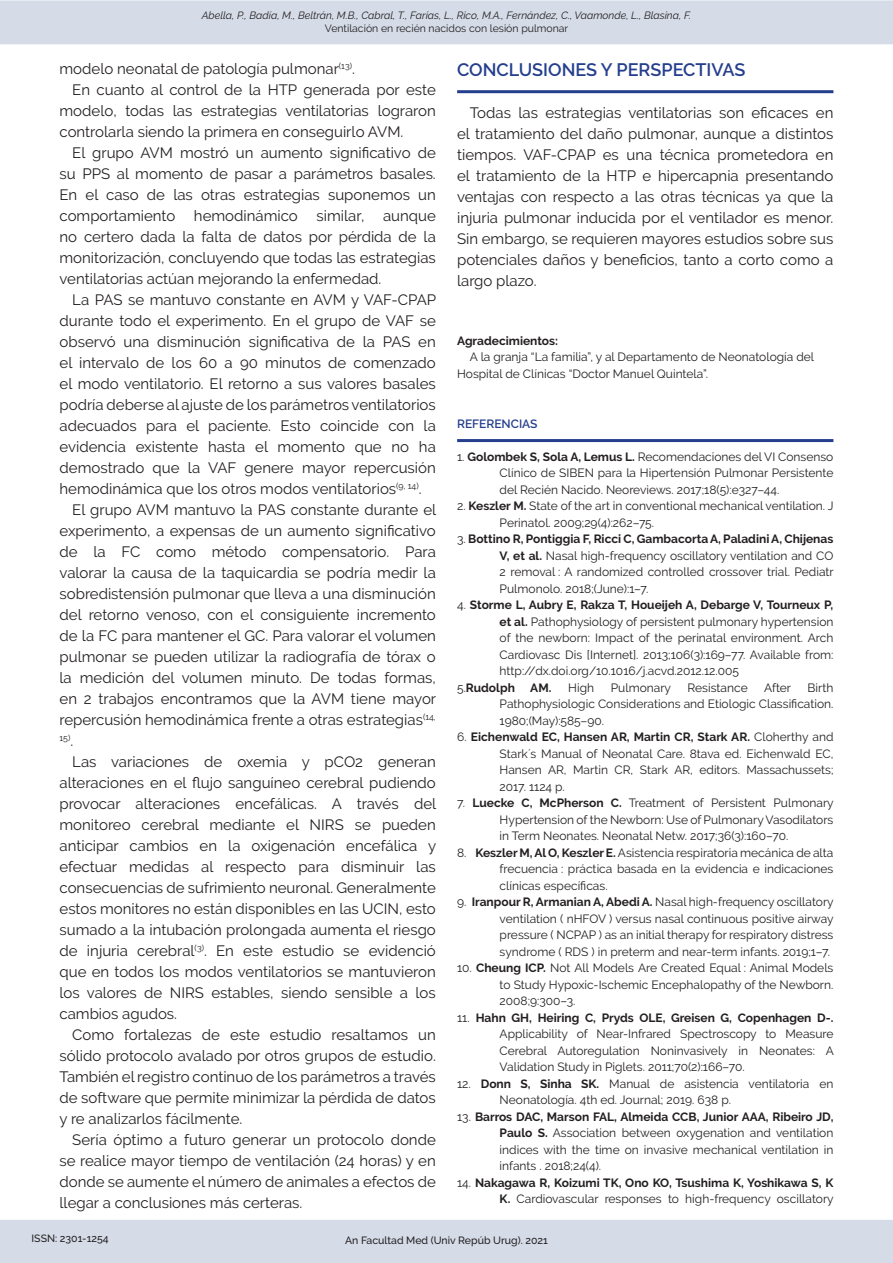
<style>
.page{position:relative;width:893px;height:1263px;background:#fff}
.page>*{position:absolute;margin:0;border:0;box-sizing:border-box;transform-origin:0 0}
.t1{font:600 18px "Raleway";color:#253f8e}
.t2{font:15px/21px "Raleway";color:#231f20;text-align:justify}
.t3{font:12px/16.5px "Raleway";color:#231f20;text-align:justify}
.t4{font:700 12px "Raleway";color:#231f20}
.t5{font:600 12px "Raleway";color:#253f8e}
.t6{font:italic 10.5px "Raleway";color:#231f20}
.t7{font:500 10.5px "Raleway";color:#231f20}
.t8{font:10.5px "Raleway";color:#231f20}
.t9{font:8.7px "Raleway";color:#231f20}
.s1{font-size:15px}
.s2{font-weight:700}
.s3{font-weight:400}
</style>
<div class="page">
<div style="left:0;top:1220px;width:893px;height:43px;background:#d5dce8"></div>
<div style="left:0;top:0;width:893px;height:44px;background:#d5dce8;border:2px solid #d5dce8"></div>
<hr style="left:457px;top:90px;width:376px;height:3px;background:#253f8e">
<hr style="left:457px;top:439px;width:376px;height:3px;background:#253f8e">
<svg style="left:0;top:0;width:1px;height:44px"></svg>
<p class="t6" style="left:202px;top:9px;width:491px">Abella, P., Badía, M., Beltrán, M.B., Cabral, T., Farías, L., Rico, M.A., Fernández, C., Vaamonde, L., Blasina, F.</p>
<p class="t8" style="left:325px;top:23px;width:245px">Ventilación en recién nacidos con lesión pulmonar</p>
<p class="t1" style="left:457px;top:60px;width:290px">CONCLUSIONES Y PERSPECTIVAS</p>
<p class="t2" style="left:457px;top:103px;width:378px;text-indent:13px">Todas las estrategias ventilatorias son eficaces en el tratamiento del daño pulmonar, aunque a distintos tiempos. VAF-CPAP es una técnica prometedora en el tratamiento de la HTP e hipercapnia presentando ventajas con respecto a las otras técnicas ya que la injuria pulmonar inducida por el ventilador es menor.<br>Sin embargo, se requieren mayores estudios sobre sus potenciales daños y beneficios, tanto a corto como a largo plazo.</p>
<p class="t2" style="left:60px;top:58px;width:297px">modelo neonatal de patología pulmonar<sup>(13)</sup>.</p>
<p class="t2" style="left:60px;top:79px;width:378px;text-indent:13px">En cuanto al control de la HTP generada por este modelo, todas las estrategias ventilatorias lograron controlarla siendo la primera en conseguirlo AVM.</p>
<p class="t2" style="left:60px;top:142px;width:378px;text-indent:13px">El grupo AVM mostró un aumento significativo de su PPS al momento de pasar a parámetros basales.<br>En el caso de las otras estrategias suponemos un comportamiento hemodinámico similar, aunque no certero dada la falta de datos por pérdida de la monitorización, concluyendo que todas las estrategias ventilatorias actúan mejorando la enfermedad.</p>
<p class="t2" style="left:60px;top:289px;width:378px;text-indent:13px">La PAS se mantuvo constante en AVM y VAF-CPAP durante todo el experimento. En el grupo de VAF se observó una disminución significativa de la PAS en el intervalo de los 60 a 90 minutos de comenzado el modo ventilatorio. El retorno a sus valores basales podría deberse al ajuste de los parámetros ventilatorios adecuados para el paciente. Esto coincide con la evidencia existente hasta el momento que no ha demostrado que la VAF genere mayor repercusión hemodinámica que los otros modos ventilatorios<sup>(9,</sup> <sup>14)</sup>.</p>
<p class="t2" style="left:60px;top:499px;width:378px;text-indent:13px">El grupo AVM mantuvo la PAS constante durante el experimento, a expensas de un aumento significativo de la FC como método compensatorio. Para valorar la causa de la taquicardia se podría medir la sobredistensión pulmonar que lleva a una disminución del retorno venoso, con el consiguiente incremento de la FC para mantener el GC. Para valorar el volumen pulmonar se pueden utilizar la radiografía de tórax o la medición del volumen minuto. De todas formas, en 2 trabajos encontramos que la AVM tiene mayor repercusión hemodinámica frente a otras estrategias<sup>(14,</sup></p>
<p class="t9" style="left:60px;top:733px;width:15px">15)<span class="s1">.</span></p>
<p class="t2" style="left:60px;top:751px;width:378px;text-indent:13px">Las variaciones de oxemia y pCO2 generan alteraciones en el flujo sanguíneo cerebral pudiendo provocar alteraciones encefálicas. A través del monitoreo cerebral mediante el NIRS se pueden anticipar cambios en la oxigenación encefálica y efectuar medidas al respecto para disminuir las consecuencias de sufrimiento neuronal. Generalmente estos monitores no están disponibles en las UCIN, esto sumado a la intubación prolongada aumenta el riesgo de injuria cerebral<sup>(3)</sup>. En este estudio se evidenció que en todos los modos ventilatorios se mantuvieron los valores de NIRS estables, siendo sensible a los cambios agudos.</p>
<p class="t2" style="left:60px;top:1024px;width:378px;text-indent:13px">Como fortalezas de este estudio resaltamos un sólido protocolo avalado por otros grupos de estudio.<br>También el registro continuo de los parámetros a través de software que permite minimizar la pérdida de datos y re analizarlos fácilmente.</p>
<p class="t2" style="left:60px;top:1129px;width:378px;text-indent:13px">Sería óptimo a futuro generar un protocolo donde se realice mayor tiempo de ventilación (24 horas) y en donde se aumente el número de animales a efectos de llegar a conclusiones más certeras.</p>
<p class="t4" style="left:457px;top:334px;width:102px">Agradecimientos:</p>
<p class="t3" style="left:457px;top:349px;width:359px;text-indent:13px">A la granja “La familia”, y al Departamento de Neonatología del<br>Hospital de Clínicas “Doctor Manuel Quintela”.</p>
<p class="t5" style="left:457px;top:416px;width:82px">REFERENCIAS</p>
<p class="t3" style="left:500px;top:448px;width:335px;text-indent:-43px">1. <span class="s2">Golombek S, Sola A, Lemus L.</span> Recomendaciones del VI Consenso Clínico de SIBEN para la Hipertensión Pulmonar Persistente del Recién Nacido. Neoreviews. 2017;18(5):e327–44.</p>
<p class="t3" style="left:500px;top:497px;width:335px;text-indent:-43px">2. <span class="s2">Keszler M.</span> State of the art in conventional mechanical ventilation. J<br>Perinatol. 2009;29(4):262–75.</p>
<p class="t3" style="left:500px;top:530px;width:336px;text-indent:-43px">3. <span class="s2">Bottino R, Pontiggia F, Ricci C, Gambacorta A, Paladini A, Chijenas V, et al.</span> Nasal high-frequency oscillatory ventilation and CO 2 removal : A randomized controlled crossover trial. Pediatr Pulmonolo. 2018;(June):1–7.</p>
<p class="t3" style="left:500px;top:596px;width:335px;text-indent:-43px">4. <span class="s2">Storme L, Aubry E, Rakza T, Houeijeh A, Debarge V, Tourneux P, et al.</span> Pathophysiology of persistent pulmonary hypertension of the newborn: Impact of the perinatal environment. Arch Cardiovasc Dis [Internet]. 2013;106(3):169–77. Available from: http://dx.doi.org/10.1016/j.acvd.2012.12.005</p>
<p class="t4" style="left:457px;top:680px;width:59px"><span class="s3">5.</span>Rudolph</p>
<p class="t3" style="left:530px;top:679px;width:65px"><span class="s2">AM.</span> High</p>
<p class="t3" style="left:611px;top:679px;width:62px">Pulmonary</p>
<p class="t3" style="left:688px;top:679px;width:62px">Resistance</p>
<p class="t3" style="left:764px;top:679px;width:29px">After</p>
<p class="t3" style="left:500px;top:679px;width:335px;text-indent:308px">Birth Pathophysiologic Considerations and Etiologic Classification.<br>1980;(May):585–90.</p>
<p class="t3" style="left:500px;top:728px;width:335px;text-indent:-43px">6. <span class="s2">Eichenwald EC, Hansen AR, Martin CR, Stark AR.</span> Cloherthy and Stark´s Manual of Neonatal Care. 8tava ed. Eichenwald EC, Hansen AR, Martin CR, Stark AR, editors. Massachussets; 2017. 1124 p.</p>
<p class="t3" style="left:500px;top:794px;width:336px;text-indent:-43px">7. <span class="s2">Luecke C, McPherson C.</span> Treatment of Persistent Pulmonary Hypertension of the Newborn: Use of Pulmonary Vasodilators in Term Neonates. Neonatal Netw. 2017;36(3):160–70.</p>
<p class="t3" style="left:500px;top:844px;width:335px;text-indent:-43px">8. <span class="s2">Keszler M, Al O, Keszler E.</span> Asistencia respiratoria mecánica de alta frecuencia : práctica basada en la evidencia e indicaciones clínicas específicas.</p>
<p class="t3" style="left:500px;top:893px;width:336px;text-indent:-43px">9. <span class="s2">Iranpour R, Armanian A, Abedi A.</span> Nasal high-frequency oscillatory ventilation ( nHFOV ) versus nasal continuous positive airway pressure ( NCPAP ) as an initial therapy for respiratory distress syndrome ( RDS ) in preterm and near-term infants. 2019;1–7.</p>
<p class="t3" style="left:500px;top:959px;width:335px;text-indent:-43px">10. <span class="s2">Cheung ICP.</span> Not All Models Are Created Equal : Animal Models to Study Hypoxic-Ischemic Encephalopathy of the Newborn.<br>2008;9:300–3.</p>
<p class="t3" style="left:500px;top:1009px;width:336px;text-indent:-43px">11. <span class="s2">Hahn GH, Heiring C, Pryds OLE, Greisen G, Copenhagen D-.<br></span>Applicability of Near-Infrared Spectroscopy to Measure Cerebral Autoregulation Noninvasively in Neonates: A Validation Study in Piglets. 2011;70(2):166–70.</p>
<p class="t3" style="left:500px;top:1075px;width:335px;text-indent:-43px">12. <span class="s2">Donn S, Sinha SK.</span> Manual de asistencia ventilatoria en<br>Neonatología. 4th ed. Journal; 2019. 638 p.</p>
<p class="t3" style="left:500px;top:1108px;width:335px;text-indent:-43px">13. <span class="s2">Barros DAC, Marson FAL, Almeida CCB, Junior AAA, Ribeiro JD, Paulo S.</span> Association between oxygenation and ventilation indices with the time on invasive mechanical ventilation in infants . 2018;24(4).</p>
<p class="t3" style="left:457px;top:1174px;width:378px;text-align:right">14. <span class="s2">Nakagawa R, Koizumi TK, Ono KO, Tsushima K, Yoshikawa S, K<br>K.</span> Cardiovascular responses to high-frequency oscillatory</p>
<p class="t7" style="left:32px;top:1232px;width:79px">ISSN: 2301-1254</p>
<p class="t7" style="left:345px;top:1234px;width:204px">An Facultad Med (Univ Repúb Urug). 2021</p>
</div>
